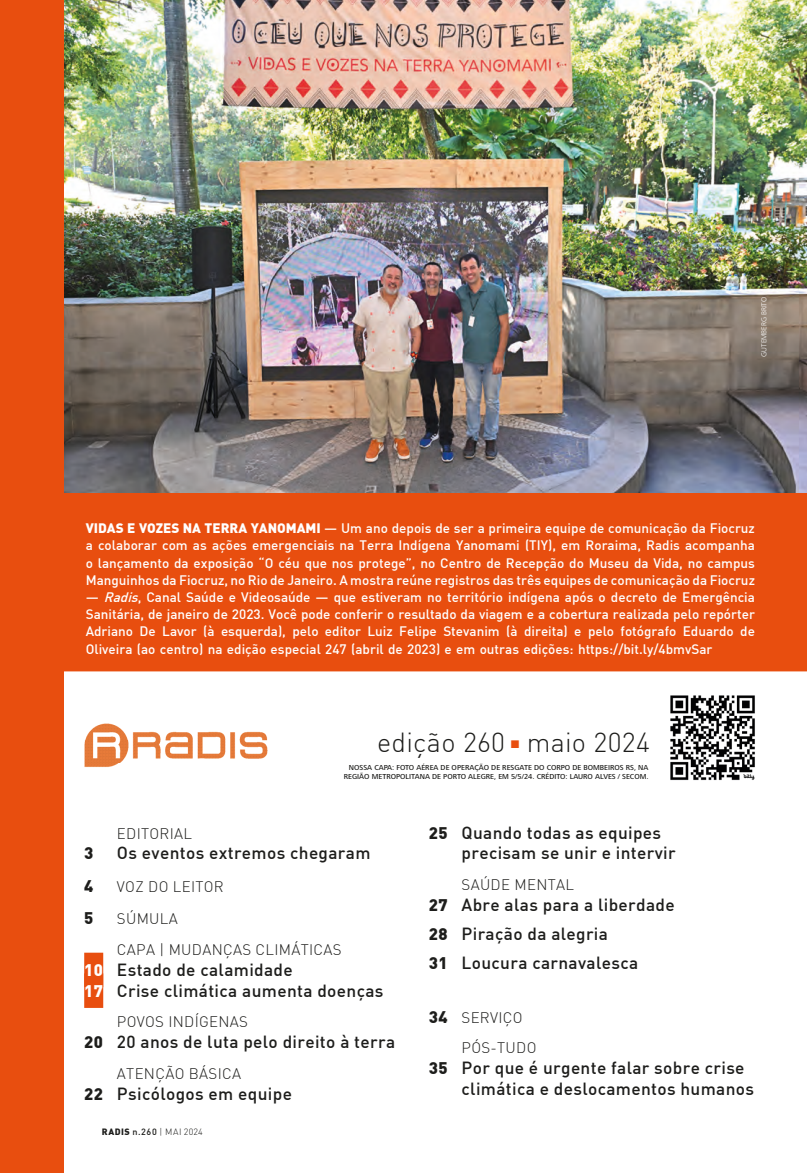
<style>
.page{position:relative;width:808px;height:1173px;background:#fff}
.page>*{position:absolute;margin:0;border:0;box-sizing:border-box;transform-origin:0 0}
.t1{font:300 27px "DIN";letter-spacing:.01em;color:#1d1d1b}
.Sumário_Texto{font:500 17.25px/20.7px "DIN";letter-spacing:.02em;color:#1d1d1b}
.Sumário_Chapeu{font:900 16.5px "DIN";color:#1d1d1b}
.Sumário_Texto-2{font:900 16.5px "DIN";color:#1d1d1b}
.Sumário_Chapeu-2{font:300 15px "DIN";letter-spacing:.02em;color:#1d1d1b}
.t2{font:500 13.5px/17.2px "DIN";color:#fff;text-align:justify}
.t3{font:300 9px "DIN";letter-spacing:.02em;color:#1d1d1b}
.Crédito_Imagem{font:500 7.5px/9px "Frutiger Next LT";color:#1d1d1b;text-align:right}
.Crédito_Imagem-2{font:300 7.5px "Frutiger Next LT";color:#fff}
.s1{font-family:"DIN Alternate";font-weight:900}
.s2{font-style:italic}
.s3{font-weight:900;font-size:16.5px;color:#fff}
.s4{font-weight:900;font-size:16.5px}
.s5{font-weight:900}
.s6{font-weight:500}
</style>
<div class="page">
<img style="left:64px;top:0;width:742px;height:493px">
<div style="left:34px;top:493px;width:772px;height:177px;background:#e84e0f"></div>
<div style="left:34px;top:493px;width:772px;height:178px;border:1px solid #e84e0f"></div>
<div style="left:0;top:0;width:64px;height:1172px;background:#e84e0f"></div>
<div style="left:84px;top:952px;width:19px;height:35px;background:#e84e0f"></div>
<div style="left:84px;top:973px;width:19px;height:34px;background:#e84e0f"></div>
<img style="left:84px;top:723px;width:184px;height:44px">
<img style="left:670px;top:695px;width:85px;height:86px">
<p class="Crédito_Imagem-2" style="left:759px;top:357px;width:61px;rotate:-90deg">GUTEMBERG BRITO</p>
<p class="t2" style="left:86px;top:519px;width:670px"><span class="s1">VIDAS E VOZES NA TERRA YANOMAMI</span> — Um ano depois de ser a primeira equipe de comunicação da Fiocruz a colaborar com as ações emergenciais na Terra Indígena Yanomami (TIY), em Roraima, Radis acompanha o lançamento da exposição “O céu que nos protege”, no Centro de Recepção do Museu da Vida, no campus Manguinhos da Fiocruz, no Rio de Janeiro. A mostra reúne registros das três equipes de comunicação da Fiocruz</p>
<p class="t2" style="left:86px;top:588px;width:670px">— <span class="s2">Radis</span>, Canal Saúde e Videosaúde — que estiveram no território indígena após o decreto de Emergência Sanitária, de janeiro de 2023. Você pode conferir o resultado da viagem e a cobertura realizada pelo repórter Adriano De Lavor (à esquerda), pelo editor Luiz Felipe Stevanim (à direita) e pelo fotógrafo Eduardo de Oliveira (ao centro) na edição especial 247 (abril de 2023) e em outras edições: https://bit.ly/4bmvSar</p>
<p class="t1" style="left:377px;top:725px;width:274px">edição 260 <sup>■</sup> maio 2024</p>
<p class="Crédito_Imagem" style="left:344px;top:762px;width:306px">NOSSA CAPA: FOTO AÉREA DE OPERAÇÃO DE RESGATE DO CORPO DE BOMBEIROS RS, NA<br>REGIÃO METROPOLITANA DE PORTO ALEGRE, EM 5/5/24. CRÉDITO: LAURO ALVES / SECOM.</p>
<p class="Sumário_Chapeu-2" style="left:117px;top:823px;width:77px">EDITORIAL</p>
<p class="Sumário_Texto-2" style="left:84px;top:842px;width:11px">3</p>
<p class="Sumário_Texto" style="left:117px;top:842px;width:255px">Os eventos extremos chegaram</p>
<p class="Sumário_Chapeu" style="left:84px;top:874px;width:11px">4</p>
<p class="Sumário_Chapeu-2" style="left:117px;top:877px;width:108px">VOZ DO LEITOR</p>
<p class="Sumário_Chapeu" style="left:84px;top:907px;width:11px">5</p>
<p class="Sumário_Chapeu-2" style="left:117px;top:909px;width:62px">SÚMULA</p>
<p class="Sumário_Chapeu-2" style="left:117px;top:940px;width:226px">CAPA | MUDANÇAS CLIMÁTICAS</p>
<p class="Sumário_Texto" style="left:84px;top:958px;width:301px"><span class="s3">10</span> Estado de calamidade<br><span class="s3">17</span> Crise climática aumenta doenças</p>
<p class="Sumário_Chapeu-2" style="left:117px;top:1012px;width:132px">POVOS INDÍGENAS</p>
<p class="Sumário_Texto" style="left:84px;top:1030px;width:312px"><span class="s4">20</span> 20 anos de luta pelo direito à terra</p>
<p class="Sumário_Chapeu-2" style="left:117px;top:1064px;width:126px">ATENÇÃO BÁSICA</p>
<p class="Sumário_Texto" style="left:84px;top:1082px;width:209px"><span class="s4">22</span> Psicólogos em equipe</p>
<p class="t3" style="left:102px;top:1125px;width:103px"><span class="s5">RADIS</span> <span class="s6">n.260</span> | MAI 2024</p>
<p class="Sumário_Texto" style="left:461px;top:821px;width:216px;text-indent:-33px"><span class="s4">25</span> Quando todas as equipes precisam se unir e intervir</p>
<p class="Sumário_Chapeu-2" style="left:461px;top:875px;width:114px">SAÚDE MENTAL</p>
<p class="Sumário_Texto" style="left:429px;top:893px;width:247px"><span class="s4">27</span> Abre alas para a liberdade</p>
<p class="Sumário_Texto" style="left:429px;top:922px;width:181px"><span class="s4">28</span> Piração da alegria</p>
<p class="Sumário_Texto" style="left:429px;top:951px;width:211px"><span class="s4">31</span> Loucura carnavalesca</p>
<p class="Sumário_Chapeu-2" style="left:429px;top:1007px;width:95px"><span class="s4">34</span> SERVIÇO</p>
<p class="Sumário_Chapeu-2" style="left:461px;top:1038px;width:76px">PÓS-TUDO</p>
<p class="Sumário_Texto" style="left:461px;top:1056px;width:294px;text-indent:-33px"><span class="s4">35</span> Por que é urgente falar sobre crise climática e deslocamentos humanos</p>
</div>
